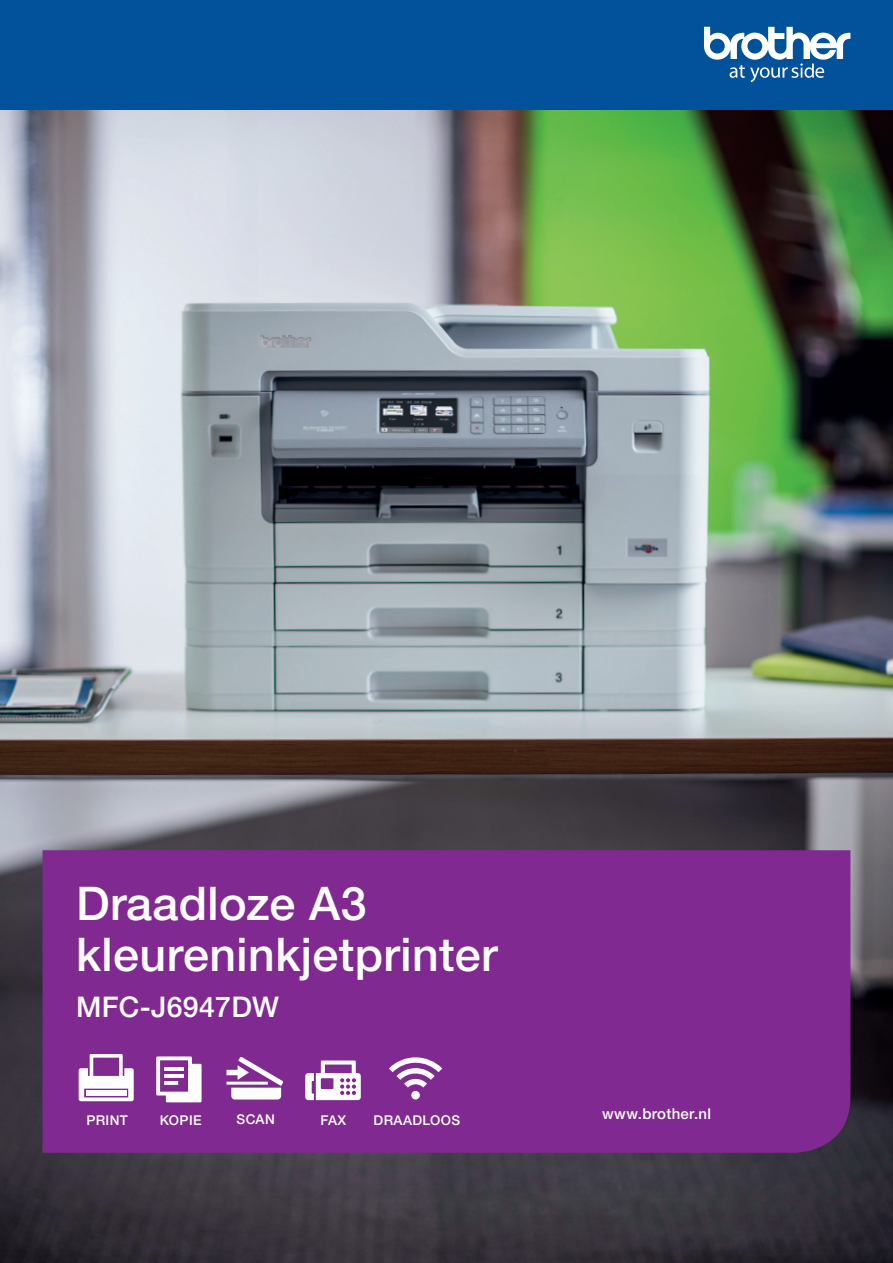
<style>
.page{position:relative;width:893px;height:1263px;background:#fff}
.page>*{position:absolute;margin:0;border:0;box-sizing:border-box;transform-origin:0 0}
.t1{font:500 46.5px "Helvetica Neue LTW1 G";letter-spacing:.01em;color:#fff}
.t2{font:500 28.5px "Helvetica Neue LTW1 G";letter-spacing:.01em;color:#fff}
.t3{font:500 15px "Helvetica Neue LTW1 G";letter-spacing:.02em;color:#fff}
.t4{font:500 14.1px "Helvetica Neue LTW1 G";color:#fff}
.t5{font:500 13.5px "Helvetica Neue LTW1 G";letter-spacing:.03em;color:#fff}
</style>
<div class="page">
<img style="left:0;top:110px;width:893px;height:1153px">
<div style="left:43px;top:850px;width:807px;height:303px;background:#802990"></div>
<div style="left:0;top:0;width:893px;height:110px;background:#01519b"></div>
<svg style="left:704px;top:27px;width:146px;height:55px"></svg>
<svg style="left:226px;top:1057px;width:57px;height:42px"></svg>
<svg style="left:79px;top:1054px;width:55px;height:47px"></svg>
<div style="left:86px;top:1090px;width:41px;height:6px;background:#fff"></div>
<svg style="left:156px;top:1056px;width:46px;height:46px"></svg>
<svg style="left:305px;top:1060px;width:56px;height:40px"></svg>
<svg style="left:389px;top:1057px;width:53px;height:42px"></svg>
<p class="t1" style="left:76px;top:875px;width:292px">Draadloze A3</p>
<p class="t1" style="left:76px;top:926px;width:423px">kleureninkjetprinter</p>
<p class="t2" style="left:76px;top:990px;width:204px">MFC-J6947DW</p>
<p class="t4" style="left:380px;top:1106px;width:72px">WIRELESS</p>
<p class="t5" style="left:86px;top:1112px;width:43px">PRINT</p>
<p class="t5" style="left:160px;top:1112px;width:44px">KOPIE</p>
<p class="t5" style="left:237px;top:1111px;width:40px">SCAN</p>
<p class="t5" style="left:320px;top:1112px;width:27px">FAX</p>
<p class="t5" style="left:374px;top:1112px;width:88px">DRAADLOOS</p>
<p class="t3" style="left:602px;top:1105px;width:110px">www.brother.nl</p>
</div>
